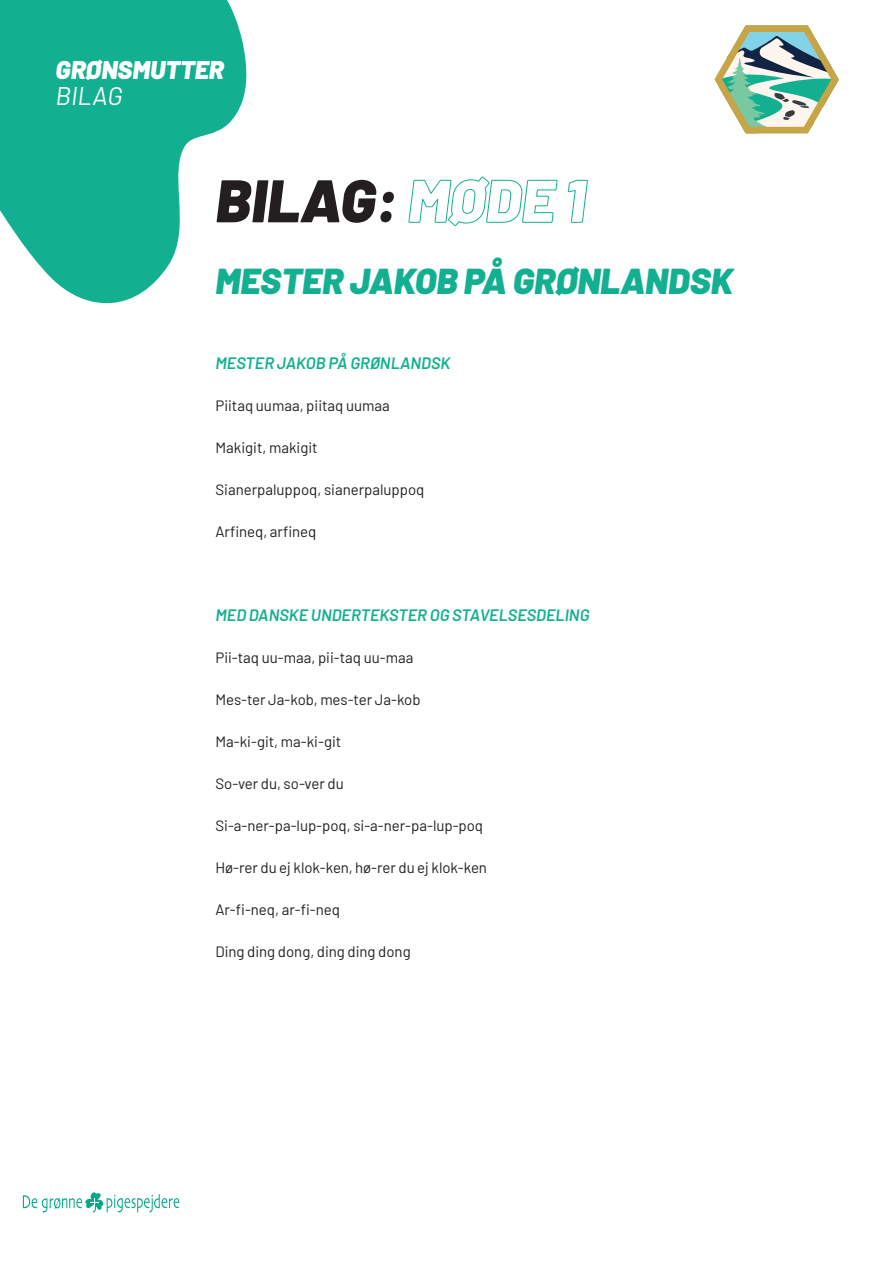
<style>
.page{position:relative;width:893px;height:1263px;background:#fff}
.page>*{position:absolute;margin:0;border:0;box-sizing:border-box;transform-origin:0 0}
.Overskrift_-_prio{font:italic 900 60px "Barlow";color:#231f20}
.Overskrift{font:italic 900 36px "Barlow";color:#12b090}
.t1{font:italic 900 25.5px "Barlow";color:#fff}
.t2{font:italic 25.5px "Barlow";color:#fff}
.Manchet{font:italic 600 16.5px "Barlow";color:#12b090}
.Brødtekst{font:15px "Barlow";color:#231f20}
.s1{color:#12b090}
</style>
<div class="page">
<svg style="left:0;top:0;width:247px;height:304px;fill:#12b090"></svg>
<svg style="left:23px;top:1192px;width:156px;height:20px"></svg>
<svg style="left:714px;top:25px;width:125px;height:109px"></svg>
<h3 class="t1" style="left:56px;top:51px;width:170px">GRØNSMUTTER</h3>
<h3 class="t2" style="left:56px;top:77px;width:68px">BILAG</h3>
<p class="Overskrift_-_prio" style="left:215px;top:156px;width:371px">BILAG: <span class="s1">MØDE 1</span></p>
<p class="Overskrift" style="left:215px;top:254px;width:519px">MESTER JAKOB PÅ GRØNLANDSK</p>
<p class="Manchet" style="left:215px;top:351px;width:236px">MESTER JAKOB PÅ GRØNLANDSK</p>
<p class="Brødtekst" style="left:215px;top:395px;width:176px">Piitaq uumaa, piitaq uumaa</p>
<p class="Brødtekst" style="left:215px;top:437px;width:104px">Makigit, makigit</p>
<p class="Brødtekst" style="left:215px;top:479px;width:211px">Sianerpaluppoq, sianerpaluppoq</p>
<p class="Brødtekst" style="left:215px;top:521px;width:103px">Arfineq, arfineq</p>
<p class="Manchet" style="left:215px;top:603px;width:375px">MED DANSKE UNDERTEKSTER OG STAVELSESDELING</p>
<p class="Brødtekst" style="left:215px;top:647px;width:199px">Pii-taq uu-maa, pii-taq uu-maa</p>
<p class="Brødtekst" style="left:215px;top:689px;width:207px">Mes-ter Ja-kob, mes-ter Ja-kob</p>
<p class="Brødtekst" style="left:215px;top:731px;width:127px">Ma-ki-git, ma-ki-git</p>
<p class="Brødtekst" style="left:215px;top:773px;width:130px">So-ver du, so-ver du</p>
<p class="Brødtekst" style="left:215px;top:815px;width:269px">Si-a-ner-pa-lup-poq, si-a-ner-pa-lup-poq</p>
<p class="Brødtekst" style="left:215px;top:857px;width:273px">Hø-rer du ej klok-ken, hø-rer du ej klok-ken</p>
<p class="Brødtekst" style="left:215px;top:899px;width:126px">Ar-fi-neq, ar-fi-neq</p>
<p class="Brødtekst" style="left:215px;top:941px;width:197px">Ding ding dong, ding ding dong</p>
</div>
